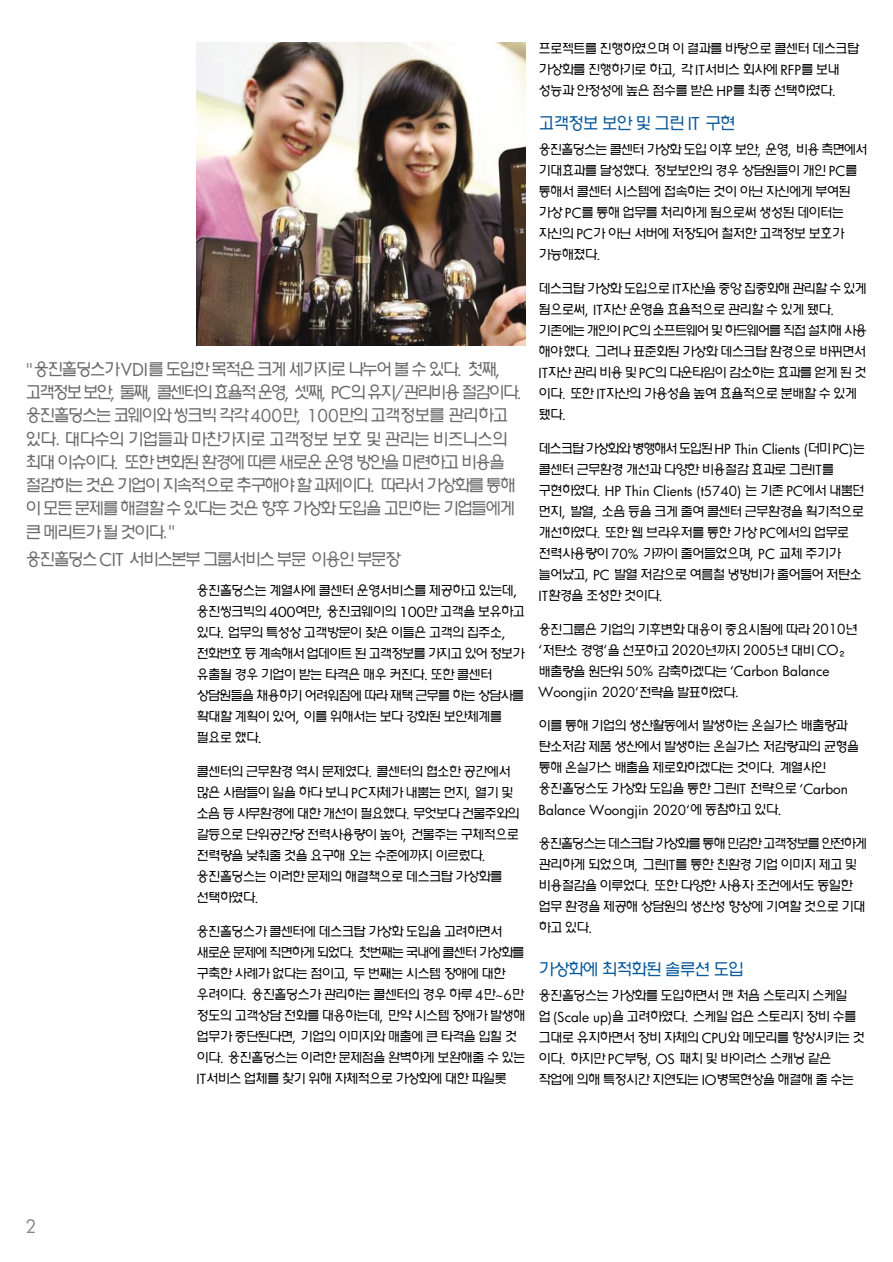
<style>
.page{position:relative;width:893px;height:1262px;background:#fff}
.page>*{position:absolute;margin:0;border:0;box-sizing:border-box;transform-origin:0 0}
.t1{font:18px "Futura CE";color:#848484}
.t2{font:300 17.25px/23.2px "HY Wul Nun";letter-spacing:-.12em;color:#6a6a6a;scale:.93 1}
.t3{font:300 17.25px "HY Wul Nun";letter-spacing:-.08em;color:#0a599b;scale:.93 1}
.t4{font:300 13.5px/21px "HY Wul Nun";letter-spacing:-.08em;color:#000;scale:.93 1}
.t5{font:13.5px/21px "Futura CE";color:#000}
.s1{font-family:"Futura CE";font-weight:400}
.s2{font-family:"HY Wul Nun";font-weight:300}
</style>
<div class="page">
<img style="left:196px;top:43px;width:330px;height:302px">
<p class="t2" style="left:26px;top:359px;width:535px"><span class="s1">"</span>웅진홀딩스가<span class="s1">VDI</span>를 도입한 목적은 크게 세가지로 나누어 볼 수 있다<span class="s1">.</span> 첫째<span class="s1">, </span>고객정보 보안<span class="s1">,</span> 둘째<span class="s1">,</span> 콜센터의 효율적 운영<span class="s1">,</span> 셋째<span class="s1">, PC</span>의 유지<span class="s1">/</span>관리비용 절감이다<span class="s1">. </span>웅진홀딩스는 코웨이와 씽크빅 각각<span class="s1">400</span>만<span class="s1">, 100</span>만의 고객정보를 관리하고 있다<span class="s1">.</span> 대다수의 기업들과 마찬가지로 고객정보 보호 및 관리는 비즈니스의 최대 이슈이다<span class="s1">.</span> 또한 변화된 환경에 따른 새로운 운영 방안을 마련하고 비용을 절감하는 것은 기업이 지속적으로 추구해야 할 과제이다<span class="s1">.</span> 따라서 가상화를 통해 이 모든 문제를 해결할 수 있다는 것은 향후 가상화 도입을 고민하는 기업들에게 큰 메리트가 될 것이다<span class="s1">."</span></p>
<p class="t2" style="left:26px;top:549px;width:405px">웅진홀딩스 <span class="s1">CIT</span> 서비스본부 그룹서비스 부문 이용인 부문장</p>
<p class="t4" style="left:196px;top:581px;width:355px">웅진홀딩스는 계열사에 콜센터 운영서비스를 제공하고 있는데<span class="s1">, </span>웅진씽크빅의 <span class="s1">400</span>여만<span class="s1">,</span> 웅진코웨이의 <span class="s1">100</span>만 고객을 보유하고 있다<span class="s1">.</span> 업무의 특성상 고객방문이 잦은 이들은 고객의 집주소<span class="s1">, </span>전화번호 등 계속해서 업데이트 된 고객정보를 가지고 있어 정보가 유출될 경우 기업이 받는 타격은 매우 커진다<span class="s1">.</span> 또한 콜센터 상담원들을 채용하기 어려워짐에 따라 재택 근무를 하는 상담사를 확대할 계획이 있어<span class="s1">,</span> 이를 위해서는 보다 강화된 보안체계를 필요로 했다<span class="s1">.</span></p>
<p class="t4" style="left:196px;top:762px;width:349px">콜센터의 근무환경 역시 문제였다<span class="s1">.</span> 콜센터의 협소한 공간에서 많은 사람들이 일을 하다 보니 <span class="s1">PC</span>자체가 내뿜는 먼지<span class="s1">,</span> 열기 및 소음 등 사무환경에 대한 개선이 필요했다<span class="s1">.</span> 무엇보다 건물주와의 갈등으로 단위공간당 전력사용량이 높아<span class="s1">,</span> 건물주는 구체적으로 전력량을 낮춰줄 것을 요구해 오는 수준에까지 이르렀다<span class="s1">. </span>웅진홀딩스는 이러한 문제의 해결책으로 데스크탑 가상화를 선택하였다<span class="s1">.</span></p>
<p class="t4" style="left:196px;top:922px;width:355px">웅진홀딩스가 콜센터에 데스크탑 가상화 도입을 고려하면서 새로운 문제에 직면하게 되었다<span class="s1">.</span> 첫번째는 국내에 콜센터 가상화를 구축한 사례가 없다는 점이고<span class="s1">,</span> 두 번째는 시스템 장애에 대한 우려이다<span class="s1">.</span> 웅진홀딩스가 관리하는 콜센터의 경우 하루 <span class="s1">4</span>만<span class="s1">~6</span>만 정도의 고객상담 전화를 대응하는데<span class="s1">,</span> 만약 시스템 장애가 발생해 업무가 중단된다면<span class="s1">,</span> 기업의 이미지와 매출에 큰 타격을 입힐 것 이다<span class="s1">.</span> 웅진홀딩스는 이러한 문제점을 완벽하게 보완해줄 수 있는<br><span class="s1">IT</span>서비스 업체를 찾기 위해 자체적으로 가상화에 대한 파일롯</p>
<p class="t4" style="left:538px;top:39px;width:346px">프로젝트를 진행하였으며 이 결과를 바탕으로 콜센터 데스크탑 가상화를 진행하기로 하고<span class="s1">,</span> 각 <span class="s1">IT</span>서비스 회사에 <span class="s1">RFP</span>를 보내 성능과 안정성에 높은 점수를 받은 <span class="s1">HP</span>를 최종 선택하였다<span class="s1">.</span></p>
<p class="t3" style="left:538px;top:116px;width:214px">고객정보 보안 및 그린 <span class="s1">IT</span> 구현</p>
<p class="t4" style="left:538px;top:140px;width:355px">웅진홀딩스는 콜센터 가상화 도입 이후 보안<span class="s1">,</span> 운영<span class="s1">,</span> 비용 측면에서 기대효과를 달성했다<span class="s1">.</span> 정보보안의 경우 상담원들이 개인 <span class="s1">PC</span>를 통해서 콜센터 시스템에 접속하는 것이 아닌 자신에게 부여된 가상 <span class="s1">PC</span>를 통해 업무를 처리하게 됨으로써 생성된 데이터는 자신의 <span class="s1">PC</span>가 아닌 서버에 저장되어 철저한 고객정보 보호가 가능해졌다<span class="s1">.</span></p>
<p class="t4" style="left:538px;top:279px;width:355px">데스크탑 가상화 도입으로 <span class="s1">IT</span>자산을 중앙 집중화해 관리할 수 있게 됨으로써<span class="s1">, IT</span>자산 운영을 효율적으로 관리할 수 있게 됐다<span class="s1">. </span>기존에는 개인이 <span class="s1">PC</span>의 소프트웨어 및 하드웨어를 직접 설치해 사용 해야 했다<span class="s1">.</span> 그러나 표준화된 가상화 데스크탑 환경으로 바뀌면서<br><span class="s1">IT</span>자산 관리 비용 및 <span class="s1">PC</span>의 다운타임이 감소하는 효과를 얻게 된 것 이다<span class="s1">.</span> 또한 <span class="s1">IT</span>자산의 가용성을 높여 효율적으로 분배할 수 있게 됐다<span class="s1">.</span></p>
<p class="t4" style="left:538px;top:439px;width:353px">데스크탑가상화와병행해서도입된<span class="s1">HP Thin Clients (</span>더미<span class="s1">PC)</span>는 콜센터 근무환경 개선과 다양한 비용절감 효과로 그린<span class="s1">IT</span>를</p>
<p class="t5" style="left:538px;top:481px;width:328px"><span class="s2">구현하였다</span>. HP Thin Clients (t5740) <span class="s2">는 기존</span> PC<span class="s2">에서 내뿜던</span></p>
<p class="t4" style="left:538px;top:502px;width:352px">먼지<span class="s1">,</span> 발열<span class="s1">,</span> 소음 등을 크게 줄여 콜센터 근무환경을 획기적으로 개선하였다<span class="s1">.</span> 또한 웹 브라우저를 통한 가상 <span class="s1">PC</span>에서의 업무로 전력사용량이 <span class="s1">70%</span> 가까이 줄어들었으며<span class="s1">, PC</span> 교체 주기가 늘어났고<span class="s1">, PC</span> 발열 저감으로 여름철 냉방비가 줄어들어 저탄소<br><span class="s1">IT</span>환경을 조성한 것이다<span class="s1">.</span></p>
<p class="t4" style="left:538px;top:620px;width:345px">웅진그룹은 기업의 기후변화 대응이 중요시됨에 따라 <span class="s1">2010</span>년 <span class="s1">‘</span>저탄소 경영<span class="s1">‘</span>을 선포하고 <span class="s1">2020</span>년까지 <span class="s1">2005</span>년 대비 <span class="s1">CO</span>₂</p>
<p class="t5" style="left:538px;top:662px;width:292px"><span class="s2">배출량을 원단위</span> 50% <span class="s2">감축하겠다는</span> ‘Carbon Balance<br>Woongjin 2020‘<span class="s2">전략을 발표하였다</span>.</p>
<p class="t4" style="left:538px;top:716px;width:346px">이를 통해 기업의 생산활동에서 발생하는 온실가스 배출량과 탄소저감 제품 생산에서 발생하는 온실가스 저감량과의 균형을 통해 온실가스 배출을 제로화하겠다는 것이다<span class="s1">.</span> 계열사인 웅진홀딩스도 가상화 도입을 통한 그린<span class="s1">IT</span> 전략으로 <span class="s1">‘Carbon</span></p>
<p class="t5" style="left:538px;top:801px;width:244px">Balance Woongjin 2020‘<span class="s2">에 동참하고 있다</span>.</p>
<p class="t4" style="left:538px;top:834px;width:355px">웅진홀딩스는 데스크탑 가상화를 통해 민감한 고객정보를 안전하게 관리하게 되었으며<span class="s1">,</span> 그린<span class="s1">IT</span>를 통한 친환경 기업 이미지 제고 및 비용절감을 이루었다<span class="s1">.</span> 또한 다양한 사용자 조건에서도 동일한 업무 환경을 제공해 상담원의 생산성 향상에 기여할 것으로 기대 하고 있다<span class="s1">.</span></p>
<p class="t3" style="left:538px;top:961px;width:222px">가상화에 최적화된 솔루션 도입</p>
<p class="t4" style="left:538px;top:986px;width:352px">웅진홀딩스는 가상화를 도입하면서 맨 처음 스토리지 스케일<br>업 <span class="s1">(Scale up)</span>을 고려하였다<span class="s1">.</span> 스케일 업은 스토리지 장비 수를 그대로 유지하면서 장비 자체의 <span class="s1">CPU</span>와 메모리를 향상시키는 것 이다<span class="s1">.</span> 하지만 <span class="s1">PC</span>부팅<span class="s1">, OS</span> 패치 및 바이러스 스캐닝 같은 작업에 의해 특정시간 지연되는 <span class="s1">IO</span>병목현상을 해결해 줄 수는</p>
<h1 class="t1" style="left:26px;top:1217px;width:12px">2</h1>
</div>
